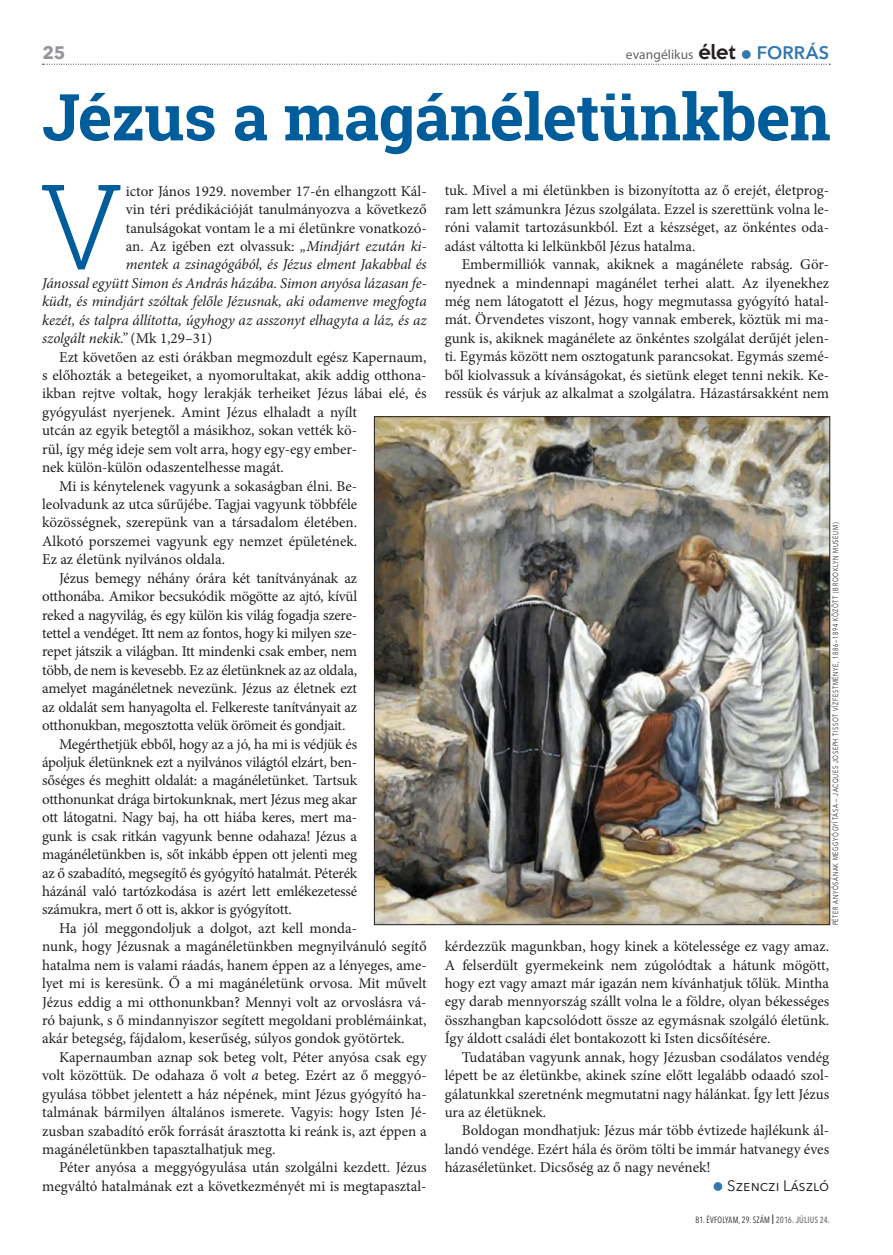
<style>
.page{position:relative;width:893px;height:1255px;background:#fff}
.page>*{position:absolute;margin:0;border:0;box-sizing:border-box;transform-origin:0 0}
.t1{font:300 118.65px "Roboto Slab";color:#005d9c}
.t2{font:700 64.65px "Roboto Slab";letter-spacing:-.015em;color:#005d9c}
.t3{font:700 18px "Avenir Next LT Pro";color:#939598}
.t4{font:15px/18.5px "Minion Pro";letter-spacing:-.005em;color:#231f20;text-align:justify}
.t5{font:italic 15px "Minion Pro";letter-spacing:-.01em;color:#231f20}
.t6{font:15px "Minion Pro";letter-spacing:-.025em;color:#231f20}
.t7{font:15px "Avenir Next LT Pro";color:#231f20}
.t8{font:13.5px "Myriad Pro";letter-spacing:.005em;color:#636366}
.t9{font:condensed 9px "Avenir Next LT Pro";letter-spacing:.03em;color:#231f20;scale:.9 1}
.t10{font:7.5px "Avenir Next LT Pro";letter-spacing:.12em;color:#231f20;scale:.75 1}
.s1{font-family:"Keep Calm";font-weight:500;font-size:18px;color:#231f20}
.s2{color:#3277b0}
.s3{font-family:"Avenir Next LT Pro";font-weight:600;font-size:18px;color:#3277b0}
.s4{font-style:italic}
.s5{font-style:normal}
.s6{font-size:13.5px}
.s7{font-weight:600;color:#808285}
</style>
<div class="page">
<svg style="left:43px;top:64px;width:787px;height:1px"></svg>
<img style="left:376px;top:418px;width:452px;height:504px">
<p class="t3" style="left:43px;top:42px;width:25px">25</p>
<p class="t8" style="left:626px;top:46px;width:205px">evangélikus <span class="s1">élet</span> <span class="s2">●</span> <span class="s3">FORRÁS</span></p>
<h2 class="t2" style="left:42px;top:73px;width:790px">Jézus a magánéletünkben</h2>
<h1 class="t1" style="left:39px;top:145px;width:86px">V</h1>
<p class="t4" style="left:126px;top:182px;width:302px">ictor János 1929. november 17-én elhangzott Kál-</p>
<p class="t4" style="left:126px;top:200px;width:302px">vin téri prédikációját tanulmányozva a következő</p>
<p class="t4" style="left:126px;top:218px;width:302px">tanulságokat vontam le a mi életünkre vonatkozó-</p>
<p class="t4" style="left:126px;top:237px;width:302px">an. Az igében ezt olvassuk: <span class="s4">„Mindjárt ezután ki-</span></p>
<p class="t5" style="left:126px;top:254px;width:302px">mentek a zsinagógából, és Jézus elment Jakabbal és</p>
<p class="t5" style="left:42px;top:273px;width:386px">Jánossal együtt Simon és András házába. Simon anyósa lázasan fe-</p>
<p class="t5" style="left:42px;top:291px;width:386px">küdt, és mindjárt szóltak felőle Jézusnak, aki odamenve megfogta</p>
<p class="t5" style="left:42px;top:310px;width:386px">kezét, és talpra állította, úgyhogy az asszonyt elhagyta a láz, és az</p>
<p class="t5" style="left:42px;top:328px;width:172px">szolgált nekik.” <span class="s5">(Mk 1,29–31)</span></p>
<p class="t4" style="left:59px;top:347px;width:369px">Ezt követően az esti órákban megmozdult egész Kapernaum,</p>
<p class="t4" style="left:42px;top:366px;width:386px">s előhozták a betegeiket, a nyomorultakat, akik addig otthona-</p>
<p class="t4" style="left:42px;top:384px;width:386px">ikban rejtve voltak, hogy lerakják terheiket Jézus lábai elé, és</p>
<p class="t4" style="left:42px;top:403px;width:317px">gyógyulást nyerjenek. Amint Jézus elhaladt a nyílt</p>
<p class="t4" style="left:42px;top:421px;width:317px">utcán az egyik betegtől a másikhoz, sokan vették kö-</p>
<p class="t4" style="left:42px;top:440px;width:317px">rül, így még ideje sem volt arra, hogy egy-egy ember-</p>
<p class="t4" style="left:42px;top:458px;width:243px">nek külön-külön odaszentelhesse magát.</p>
<p class="t4" style="left:59px;top:476px;width:300px">Mi is kénytelenek vagyunk a sokaságban élni. Be-</p>
<p class="t4" style="left:42px;top:495px;width:317px">leolvadunk az utca sűrűjébe. Tagjai vagyunk többféle</p>
<p class="t4" style="left:42px;top:513px;width:316px">közösségnek, szerepünk van a társadalom életében.</p>
<p class="t4" style="left:42px;top:532px;width:317px">Alkotó porszemei vagyunk egy nemzet épületének.</p>
<p class="t4" style="left:42px;top:550px;width:184px">Ez az életünk nyilvános oldala.</p>
<p class="t4" style="left:59px;top:568px;width:300px">Jézus bemegy néhány órára két tanítványának az</p>
<p class="t4" style="left:42px;top:587px;width:317px">otthonába. Amikor becsukódik mögötte az ajtó, kívül</p>
<p class="t4" style="left:42px;top:605px;width:317px">reked a nagyvilág, és egy külön kis világ fogadja szere-</p>
<p class="t4" style="left:42px;top:624px;width:316px">tettel a vendéget. Itt nem az fontos, hogy ki milyen sze-</p>
<p class="t4" style="left:42px;top:642px;width:317px">repet játszik a világban. Itt mindenki csak ember, nem</p>
<p class="t4" style="left:42px;top:661px;width:317px">több, de nem is kevesebb. Ez az életünknek az az oldala,</p>
<p class="t4" style="left:42px;top:679px;width:317px">amelyet magánéletnek nevezünk. Jézus az életnek ezt</p>
<p class="t4" style="left:42px;top:697px;width:317px">az oldalát sem hanyagolta el. Felkereste tanítványait az</p>
<p class="t6" style="left:42px;top:715px;width:305px">otthonukban, megosztotta velük örömeit és gondjait.</p>
<p class="t4" style="left:59px;top:734px;width:300px">Megérthetjük ebből, hogy az a jó, ha mi is védjük és</p>
<p class="t4" style="left:42px;top:753px;width:317px">ápoljuk életünknek ezt a nyilvános világtól elzárt, ben-</p>
<p class="t4" style="left:42px;top:771px;width:317px">sőséges és meghitt oldalát: a magánéletünket. Tartsuk</p>
<p class="t4" style="left:42px;top:790px;width:316px">otthonunkat drága birtokunknak, mert Jézus meg akar</p>
<p class="t4" style="left:42px;top:808px;width:316px">ott látogatni. Nagy baj, ha ott hiába keres, mert ma-</p>
<p class="t4" style="left:42px;top:826px;width:316px">gunk is csak ritkán vagyunk benne odahaza! Jézus a</p>
<p class="t4" style="left:42px;top:845px;width:317px">magánéletünkben is, sőt inkább éppen ott jelenti meg</p>
<p class="t4" style="left:42px;top:863px;width:317px">az ő szabadító, megsegítő és gyógyító hatalmát. Péterék</p>
<p class="t4" style="left:42px;top:882px;width:317px">házánál való tartózkodása is azért lett emlékezetessé</p>
<p class="t4" style="left:42px;top:900px;width:251px">számukra, mert ő ott is, akkor is gyógyított.</p>
<p class="t4" style="left:59px;top:918px;width:300px">Ha jól meggondoljuk a dolgot, azt kell monda-</p>
<p class="t4" style="left:42px;top:937px;width:386px">nunk, hogy Jézusnak a magánéletünkben megnyilvánuló segítő</p>
<p class="t4" style="left:42px;top:955px;width:386px">hatalma nem is valami ráadás, hanem éppen az a lényeges, ame-</p>
<p class="t4" style="left:42px;top:974px;width:386px">lyet mi is keresünk. Ő a mi magánéletünk orvosa. Mit művelt</p>
<p class="t4" style="left:42px;top:992px;width:386px">Jézus eddig a mi otthonunkban? Mennyi volt az orvoslásra vá-</p>
<p class="t4" style="left:42px;top:1011px;width:386px">ró bajunk, s ő mindannyiszor segített megoldani problémáinkat,</p>
<p class="t4" style="left:42px;top:1029px;width:364px">akár betegség, fájdalom, keserűség, súlyos gondok gyötörtek.</p>
<p class="t4" style="left:59px;top:1047px;width:369px">Kapernaumban aznap sok beteg volt, Péter anyósa csak egy</p>
<p class="t4" style="left:42px;top:1066px;width:386px">volt közöttük. De odahaza ő volt <span class="s4">a</span> beteg. Ezért az ő meggyó-</p>
<p class="t4" style="left:42px;top:1084px;width:386px">gyulása többet jelentett a ház népének, mint Jézus gyógyító ha-</p>
<p class="t4" style="left:42px;top:1103px;width:386px">talmának bármilyen általános ismerete. Vagyis: hogy Isten Jé-</p>
<p class="t4" style="left:42px;top:1121px;width:386px">zusban szabadító erők forrását árasztotta ki reánk is, azt éppen a</p>
<p class="t4" style="left:42px;top:1139px;width:235px">magánéletünkben tapasztalhatjuk meg.</p>
<p class="t4" style="left:59px;top:1158px;width:369px">Péter anyósa a meggyógyulása után szolgálni kezdett. Jézus</p>
<p class="t4" style="left:42px;top:1176px;width:386px">megváltó hatalmának ezt a következményét mi is megtapasztal-</p>
<p class="t4" style="left:445px;top:181px;width:386px">tuk. Mivel a mi életünkben is bizonyította az ő erejét, életprog&shy;ram lett számunkra Jézus szolgálata. Ezzel is szerettünk volna le&shy;róni valamit tartozásunkból. Ezt a készséget, az önkéntes oda&shy;adást váltotta ki lelkünkből Jézus hatalma.</p>
<p class="t4" style="left:445px;top:255px;width:386px;text-indent:17px">Embermilliók vannak, akiknek a magánélete rabság. Gör&shy;nyednek a mindennapi magánélet terhei alatt. Az ilyenekhez még nem látogatott el Jézus, hogy megmutassa gyógyító hatal&shy;mát. Örvendetes viszont, hogy vannak emberek, köztük mi ma&shy;gunk is, akiknek magánélete az önkéntes szolgálat derűjét jelen&shy;ti. Egymás között nem osztogatunk parancsokat. Egymás szemé&shy;ből kiolvassuk a kívánságokat, és sietünk eleget tenni nekik. Ke&shy;ressük és várjuk az alkalmat a szolgálatra. Házastársakként nem</p>
<p class="t10" style="left:831px;top:925px;width:538px;rotate:-90deg">PÉTER ANYÓSÁNAK MEGGYÓGYÍTÁSA — JACQUES JOSEPH TISSOT VÍZFESTMÉNYE, 1886—1894 KÖZÖTT (BROOKLYN MUSEUM)</p>
<p class="t4" style="left:445px;top:937px;width:386px">kérdezzük magunkban, hogy kinek a kötelessége ez vagy amaz.<br>A felserdült gyermekeink nem zúgolódtak a hátunk mögött, hogy ezt vagy amazt már igazán nem kívánhatjuk tőlük. Mintha egy darab mennyország szállt volna le a földre, olyan békességes összhangban kapcsolódott össze az egymásnak szolgáló életünk.<br>Így áldott családi élet bontakozott ki Isten dicsőítésére.</p>
<p class="t4" style="left:445px;top:1047px;width:386px;text-indent:17px">Tudatában vagyunk annak, hogy Jézusban csodálatos vendég lépett be az életünkbe, akinek színe előtt legalább odaadó szol&shy;gálatunkkal szeretnénk megmutatni nagy hálánkat. Így lett Jézus ura az életüknek.</p>
<p class="t4" style="left:445px;top:1121px;width:386px;text-indent:17px">Boldogan mondhatjuk: Jézus már több évtizede hajlékunk ál&shy;landó vendége. Ezért hála és öröm tölti be immár hatvanegy éves házaséletünket. Dicsőség az ő nagy nevének!</p>
<p class="t7" style="left:712px;top:1176px;width:118px"><span class="s2">●</span> Szenczi László</p>
<p class="t9" style="left:695px;top:1214px;width:151px">81. ÉVFOLYAM, 29. SZÁM <span class="s6">I</span> <span class="s7">2016. JÚLIUS 24.</span></p>
</div>
